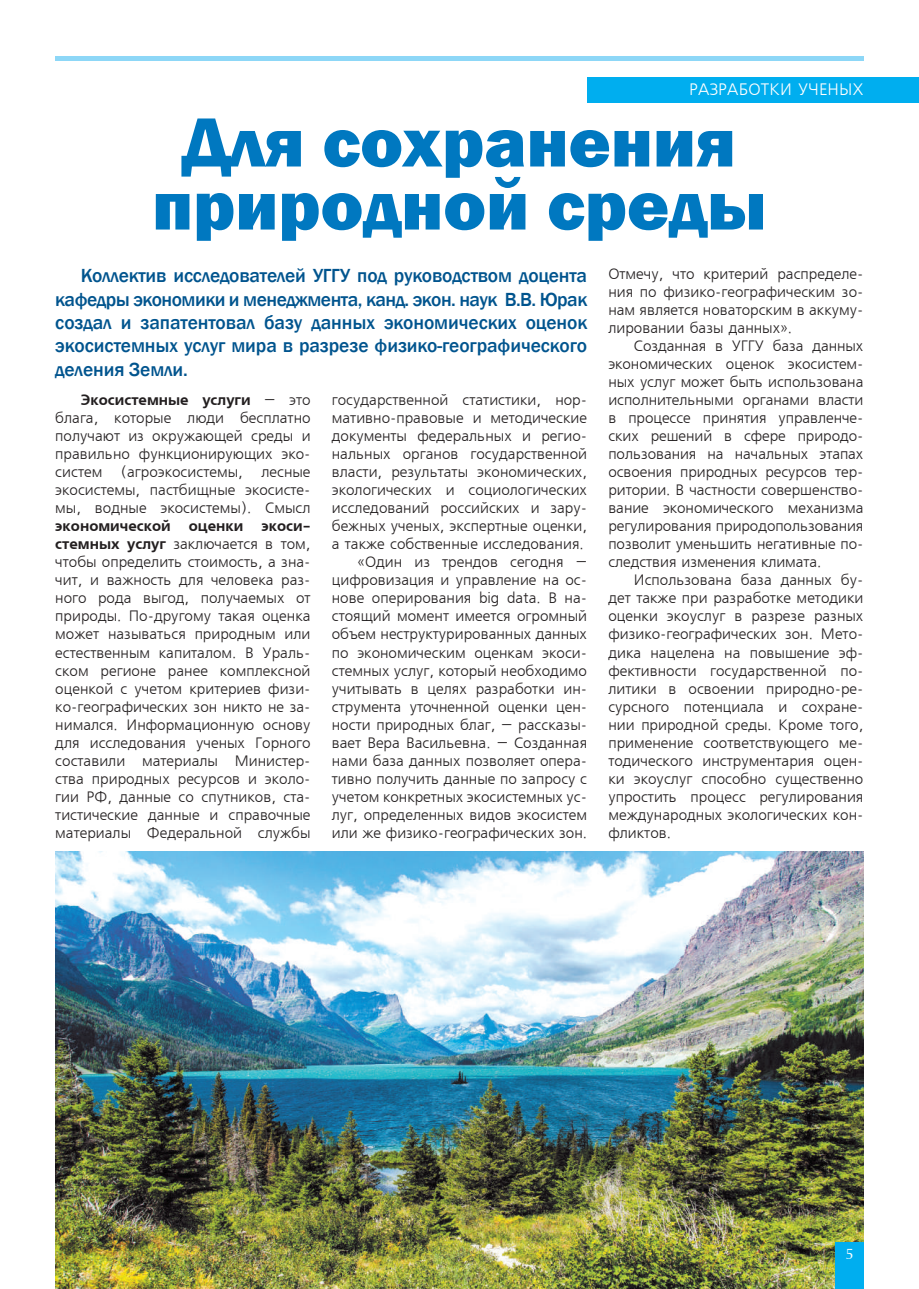
<style>
.page{position:relative;width:919px;height:1289px;background:#fff}
.page>*{position:absolute;margin:0;border:0;box-sizing:border-box;transform-origin:0 0}
.t1{font:800 72px/63px "Franklin Gothic";color:#0078c0;text-align:center}
.t2{font:500 19.5px/23.4px "Franklin Gothic";letter-spacing:-.005em;color:#00548e;text-align:justify}
.t3{font:16.5px "Free Set CTT";letter-spacing:.01em;color:#fff}
.t4{font:15px/18px "Free Set CTT";color:#231f20;text-align:justify}
.t5{font:15px "AXP Free Set C Bold";color:#231f20}
.t6{font:15px "AG Opus";color:#fff}
.s1{font-family:"Free Set CTT"}
.s2{font-family:"AXP Free Set C Bold"}
</style>
<div class="page">
<hr style="left:55px;top:56px;width:808px;height:4px;background:#8dd7f7">
<div style="left:587px;top:78px;width:331px;height:25px;background:#00aeef"></div>
<img style="left:55px;top:851px;width:808px;height:437px">
<div style="left:835px;top:1242px;width:28px;height:46px;background:#00aeef"></div>
<p class="t3" style="left:689px;top:81px;width:175px">РАЗРАБОТКИ УЧЕНЫХ</p>
<h1 class="t1" style="left:152px;top:111px;width:616px">Для сохранения природной среды</h1>
<p class="t2" style="left:55px;top:264px;width:533px;text-indent:26px">Коллектив исследователей УГГУ под руководством доцента кафедры экономики и менеджмента, канд. экон. наук В.В. Юрак создал и запатентовал базу данных экономических оценок экосистемных услуг мира в разрезе физико-географического деления Земли.</p>
<p class="t4" style="left:608px;top:266px;width:256px">Отмечу, что критерий распределе&shy;ния по физико-географическим зо&shy;нам является новаторским в аккуму&shy;лировании базы данных».</p>
<p class="t4" style="left:608px;top:338px;width:256px;text-indent:26px">Созданная в УГГУ база данных экономических оценок экосистем&shy;ных услуг может быть использована исполнительными органами власти в процессе принятия управленче&shy;ских решений в сфере природо&shy;пользования на начальных этапах освоения природных ресурсов тер&shy;ритории. В частности совершенство&shy;вание экономического механизма регулирования природопользования позволит уменьшить негативные по&shy;следствия изменения климата.</p>
<p class="t4" style="left:608px;top:572px;width:256px;text-indent:26px">Использована база данных бу&shy;дет также при разработке методики оценки экоуслуг в разрезе разных физико-географических зон. Мето&shy;дика нацелена на повышение эф&shy;фективности государственной по&shy;литики в освоении природно-ре&shy;сурсного потенциала и сохране&shy;нии природной среды. Кроме того, применение соответствующего ме&shy;тодического инструментария оцен&shy;ки экоуслуг способно существенно упростить процесс регулирования международных экологических кон&shy;фликтов.</p>
<p class="t4" style="left:332px;top:392px;width:257px;text-align:right">государственной статистики, нор&shy;мативно-правовые и методические документы федеральных и регио&shy;нальных органов государственной власти, результаты экономических, экологических и социологических исследований российских и зару&shy;бежных ученых, экспертные оценки, а также собственные исследования. «Один из трендов сегодня – цифровизация и управление на ос&shy;нове оперирования big data. В на&shy;стоящий момент имеется огромный объем неструктурированных данных по экономическим оценкам экоси&shy;стемных услуг, который необходимо учитывать в целях разработки ин&shy;струмента уточненной оценки цен&shy;ности природных благ, – рассказы&shy;вает Вера Васильевна. – Созданная нами база данных позволяет опера&shy;тивно получить данные по запросу с учетом конкретных экосистемных ус&shy;луг, определенных видов экосистем или же физико-географических зон.</p>
<p class="t5" style="left:81px;top:391px;width:231px">Экосистемные услуги <span class="s1">– это</span></p>
<p class="t4" style="left:55px;top:410px;width:257px">блага, которые люди бесплатно получают из окружающей среды и правильно функционирующих эко&shy;систем (агроэкосистемы, лесные экосистемы, пастбищные экосисте&shy;мы, водные экосистемы). Смысл</p>
<p class="t5" style="left:55px;top:517px;width:257px">экономической оценки экоси-</p>
<p class="t4" style="left:55px;top:536px;width:257px"><span class="s2">стемных услуг</span> заключается в том, чтобы определить стоимость, а зна&shy;чит, и важность для человека раз&shy;ного рода выгод, получаемых от природы. По-другому такая оценка может называться природным или естественным капиталом. В Ураль&shy;ском регионе ранее комплексной оценкой с учетом критериев физи&shy;ко-географических зон никто не за&shy;нимался. Информационную основу для исследования ученых Горного составили материалы Министер&shy;ства природных ресурсов и эколо&shy;гии РФ, данные со спутников, ста&shy;тистические данные и справочные материалы Федеральной службы</p>
<p class="t6" style="left:845px;top:1245px;width:10px">5</p>
</div>
